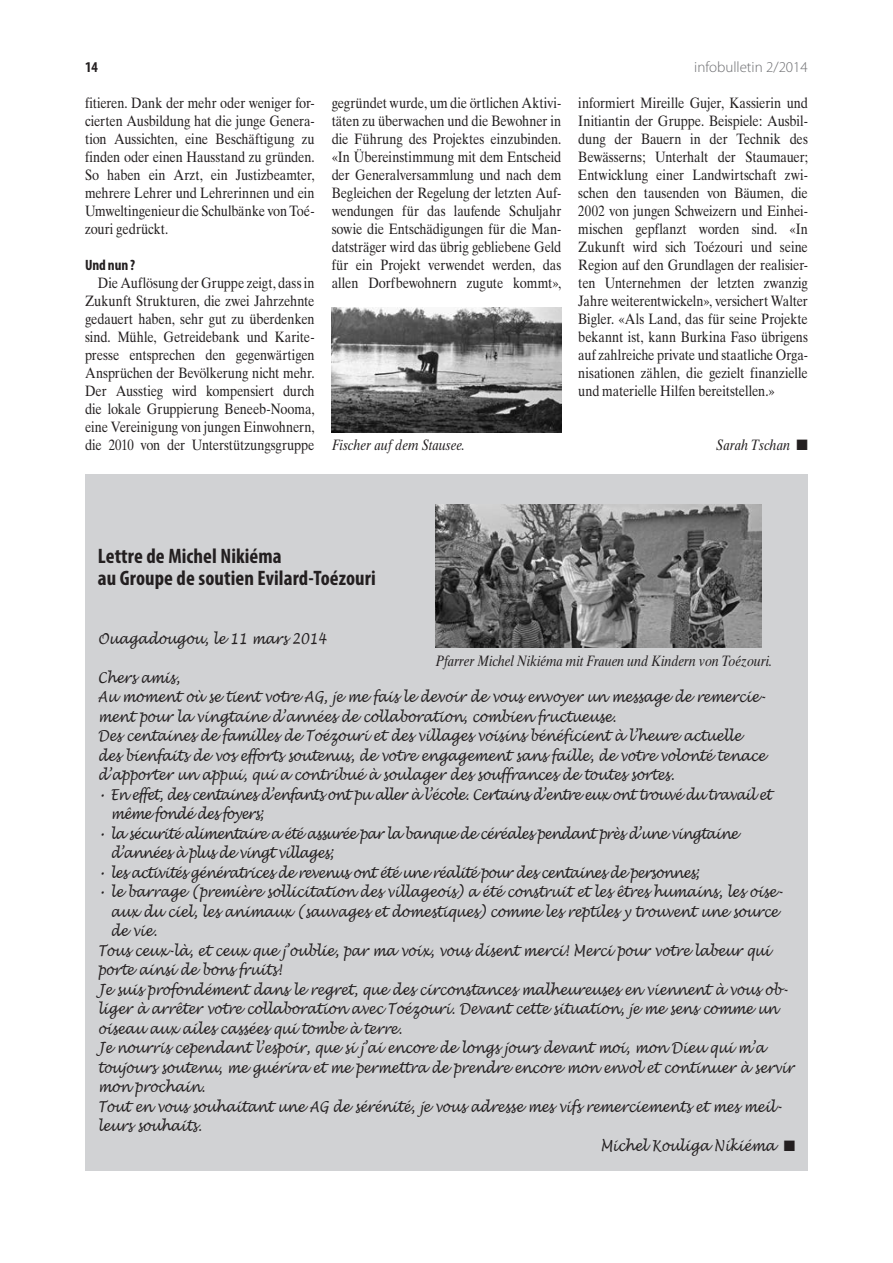
<style>
.page{position:relative;width:893px;height:1263px;background:#fff}
.page>*{position:absolute;margin:0;border:0;box-sizing:border-box;transform-origin:0 0}
.t1{font:700 condensed 21px/22.5px "Myriad Pro";letter-spacing:.005em;color:#231f20}
.t2{font:15px/18px "Times Ten";letter-spacing:-.01em;color:#231f20;text-align:justify;scale:.85 1}
.t3{font:italic 15px/19.5px "Lucida Handwriting";color:#231f20;scale:.85 1}
.t4{font:italic 15px/19.5px "Lucida Handwriting";letter-spacing:-.04em;color:#231f20;scale:.85 1}
.t5{font:italic 15px "Times Ten";letter-spacing:-.01em;color:#231f20;scale:.85 1}
.t6{font:300 15px "Myriad Pro";color:#6c6d70}
.t7{font:700 condensed 15px "Myriad Pro";color:#231f20}
</style>
<div class="page">
<div style="left:85px;top:474px;width:723px;height:696px;background:#d1d2d4"></div>
<img style="left:435px;top:504px;width:327px;height:143px">
<img style="left:332px;top:308px;width:229px;height:124px">
<p class="t7" style="left:85px;top:57px;width:14px">14</p>
<p class="t6" style="left:694px;top:59px;width:115px">infobulletin 2/2014</p>
<p class="t2" style="left:85px;top:94px;width:272px">fitieren. Dank der mehr oder weniger for&shy;cierten Ausbildung hat die junge Genera&shy;tion Aussichten, eine Beschäftigung zu finden oder einen Hausstand zu gründen.<br>So haben ein Arzt, ein Justizbeamter, mehrere Lehrer und Lehrerinnen und ein Umweltingenieur die Schulbänke von Toé&shy;zouri gedrückt.</p>
<p class="t7" style="left:85px;top:256px;width:52px">Und nun ?</p>
<p class="t2" style="left:85px;top:274px;width:272px;text-indent:13px">Die Auflösung der Gruppe zeigt, dass in Zukunft Strukturen, die zwei Jahrzehnte gedauert haben, sehr gut zu überdenken sind. Mühle, Getreidebank und Karite&shy;presse entsprechen den gegenwärtigen Ansprüchen der Bevölkerung nicht mehr.<br>Der Ausstieg wird kompensiert durch die lokale Gruppierung Beneeb-Nooma, eine Vereinigung von jungen Einwohnern, die 2010 von der Unterstützungsgruppe</p>
<p class="t2" style="left:332px;top:94px;width:272px">gegründet wurde, um die örtlichen Aktivi&shy;täten zu überwachen und die Bewohner in die Führung des Projektes einzubinden. «In Übereinstimmung mit dem Entscheid der Generalversammlung und nach dem Begleichen der Regelung der letzten Auf&shy;wendungen für das laufende Schuljahr sowie die Entschädigungen für die Man&shy;datsträger wird das übrig gebliebene Geld für ein Projekt verwendet werden, das allen Dorfbewohnern zugute kommt»,</p>
<p class="t2" style="left:578px;top:94px;width:272px">informiert Mireille Gujer, Kassierin und Initiantin der Gruppe. Beispiele: Ausbil&shy;dung der Bauern in der Technik des Bewässerns; Unterhalt der Staumauer; Entwicklung einer Landwirtschaft zwi&shy;schen den tausenden von Bäumen, die 2002 von jungen Schweizern und Einhei&shy;mischen gepflanzt worden sind. «In Zukunft wird sich Toézouri und seine Region auf den Grundlagen der realisier&shy;ten Unternehmen der letzten zwanzig Jahre weiterentwickeln», versichert Walter Bigler. «Als Land, das für seine Projekte bekannt ist, kann Burkina Faso übrigens auf zahlreiche private und staatliche Orga&shy;nisationen zählen, die gezielt finanzielle und materielle Hilfen bereitstellen.»</p>
<p class="t5" style="left:332px;top:436px;width:158px">Fischer auf dem Stausee.</p>
<p class="t5" style="left:716px;top:436px;width:109px">Sarah Tschan ■</p>
<h1 class="t1" style="left:98px;top:544px;width:279px">Lettre de Michel Nikiéma<br>au Groupe de soutien Evilard-Toézouri</h1>
<p class="t3" style="left:98px;top:629px;width:270px">Ouagadougou, le 11 mars 2014</p>
<p class="t3" style="left:98px;top:668px;width:787px">Chers amis,<br>Au moment où se tient votre AG, je me fais le devoir de vous envoyer un message de remercie&shy;ment pour la vingtaine d’années de collaboration, combien fructueuse.<br>Des centaines de familles de Toézouri et des villages voisins bénéficient à l’heure actuelle des bienfaits de vos efforts soutenus, de votre engagement sans faille, de votre volonté tenace d’apporter un appui, qui a contribué à soulager des souffrances de toutes sortes.</p>
<p class="t4" style="left:111px;top:785px;width:779px;text-indent:-13px">• En effet, des centaines d’enfants ont pu aller à l’école. Certains d’entre eux ont trouvé du travail et même fondé des foyers;</p>
<p class="t4" style="left:111px;top:824px;width:739px;text-indent:-13px">• la sécurité alimentaire a été assurée par la banque de céréales pendant près d’une vingtaine d’années à plus de vingt villages;</p>
<p class="t4" style="left:98px;top:863px;width:709px">• les activités génératrices de revenus ont été une réalité pour des centaines de personnes;</p>
<p class="t3" style="left:98px;top:882px;width:807px">• le barrage (première sollicitation des villageois) a été construit et les êtres humains, les oise-</p>
<p class="t3" style="left:111px;top:902px;width:787px">aux du ciel, les animaux (sauvages et domestiques) comme les reptiles y trouvent une source</p>
<p class="t3" style="left:111px;top:921px;width:56px">de vie.</p>
<p class="t3" style="left:98px;top:941px;width:792px">Tous ceux-là, et ceux que j’oublie, par ma voix, vous disent merci! Merci pour votre labeur qui</p>
<p class="t3" style="left:98px;top:960px;width:218px">porte ainsi de bons fruits!</p>
<p class="t3" style="left:98px;top:980px;width:813px">Je suis profondément dans le regret, que des circonstances malheureuses en viennent à vous ob-</p>
<p class="t3" style="left:98px;top:999px;width:801px">liger à arrêter votre collaboration avec Toézouri. Devant cette situation, je me sens comme un</p>
<p class="t3" style="left:98px;top:1019px;width:359px">oiseau aux ailes cassées qui tombe à terre.</p>
<p class="t3" style="left:98px;top:1038px;width:786px">Je nourris cependant l’espoir, que si j’ai encore de longs jours devant moi, mon Dieu qui m’a</p>
<p class="t3" style="left:98px;top:1058px;width:820px">toujours soutenu, me guérira et me permettra de prendre encore mon envol et continuer à servir</p>
<p class="t3" style="left:98px;top:1077px;width:128px">mon prochain.</p>
<p class="t3" style="left:98px;top:1097px;width:806px">Tout en vous souhaitant une AG de sérénité, je vous adresse mes vifs remerciements et mes meil-</p>
<p class="t3" style="left:98px;top:1116px;width:124px">leurs souhaits.</p>
<p class="t3" style="left:600px;top:1136px;width:231px">Michel Kouliga Nikiéma ■</p>
<p class="t5" style="left:435px;top:652px;width:398px">Pfarrer Michel Nikiéma mit Frauen und Kindern von Toézouri.</p>
</div>
